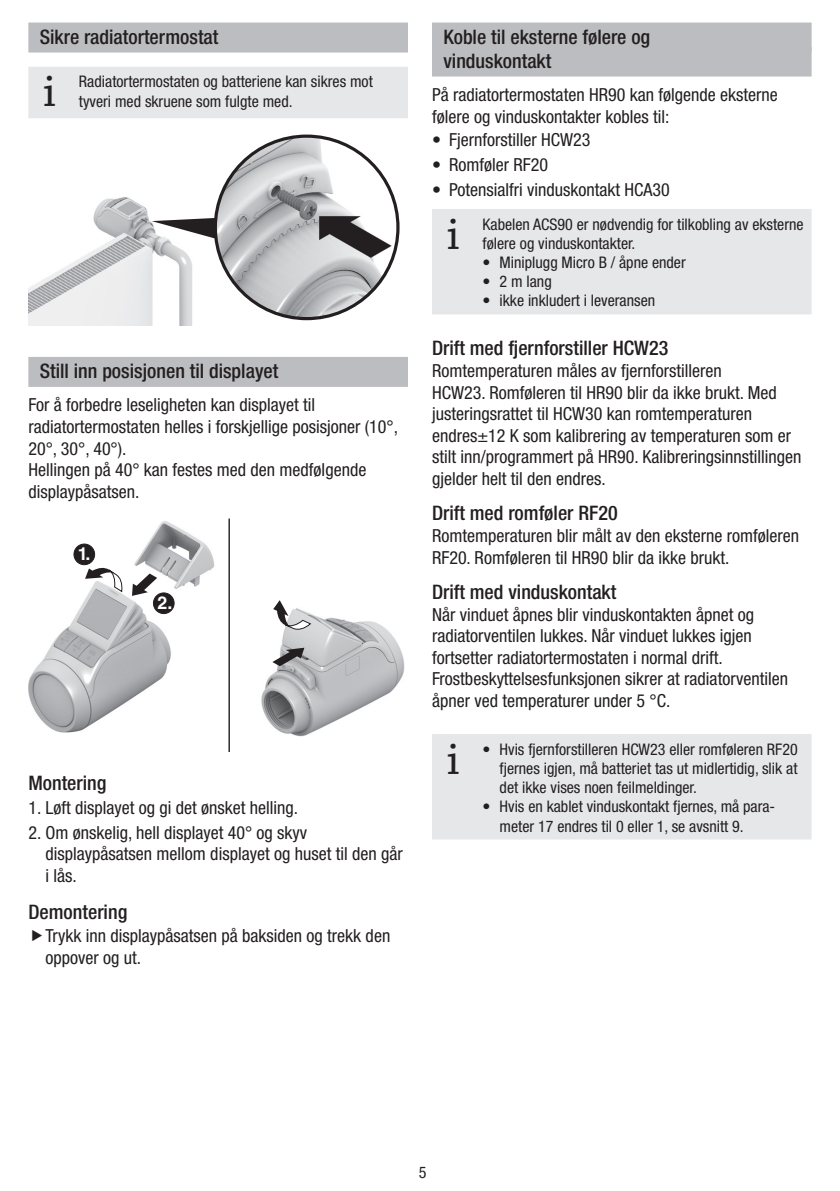
<style>
.page{position:relative;width:840px;height:1191px;background:#fff}
.page>*{position:absolute;margin:0;border:0;box-sizing:border-box;transform-origin:0 0}
.t1{font:48px "Chaparral Pro";color:#231f20}
.t2{font:500 condensed 20px/24px "Helvetica Neue";color:#231f20}
.t3{font:condensed 18px/21.6px "Helvetica Neue";color:#231f20}
.t4{font:700 17.8px "Helvetica LT Std";color:#fff}
.t5{font:condensed 16px/19.2px "Helvetica Neue";color:#231f20}
</style>
<div class="page">
<div style="left:28px;top:23px;width:380px;height:30px;background:#bcbdc0"></div>
<div style="left:28px;top:357px;width:380px;height:30px;background:#bcbdc0"></div>
<div style="left:28px;top:67px;width:380px;height:51px;background:#e6e7e9"></div>
<img style="left:28px;top:197px;width:164px;height:129px">
<svg style="left:152px;top:218px;width:63px;height:21px"></svg>
<img style="left:215px;top:136px;width:183px;height:183px;border-radius:91px">
<img style="left:28px;top:521px;width:377px;height:216px">
<svg style="left:132px;top:573px;width:25px;height:23px"></svg>
<svg style="left:272px;top:647px;width:32px;height:19px"></svg>
<div style="left:74px;top:544px;width:21px;height:20px;background:#231f20;border-radius:50%"></div>
<div style="left:74px;top:544px;width:21px;height:21px;border:1px solid #231f20;border-radius:50%"></div>
<div style="left:153px;top:593px;width:21px;height:20px;background:#231f20;border-radius:50%"></div>
<div style="left:153px;top:592px;width:21px;height:22px;border:1px solid #231f20;border-radius:50%"></div>
<svg style="left:273px;top:600px;width:38px;height:30px"></svg>
<hr style="left:228px;top:518px;width:2px;height:233px;background:#231f20">
<svg style="left:85px;top:567px;width:37px;height:25px"></svg>
<div style="left:432px;top:23px;width:379px;height:30px;background:#bcbdc0"></div>
<div style="left:432px;top:47px;width:379px;height:30px;background:#bcbdc0"></div>
<div style="left:432px;top:209px;width:379px;height:105px;background:#e6e7e9"></div>
<div style="left:432px;top:734px;width:379px;height:105px;background:#e6e7e9"></div>
<p class="t2" style="left:40px;top:25px;width:180px">Sikre radiatortermostat</p>
<h1 class="t1" style="left:43px;top:64px;width:14px">i</h1>
<p class="t5" style="left:79px;top:72px;width:295px">Radiatortermostaten og batteriene kan sikres mot tyveri med skruene som fulgte med.</p>
<p class="t2" style="left:40px;top:359px;width:240px">Still inn posisjonen til displayet</p>
<p class="t3" style="left:28px;top:394px;width:371px">For å forbedre leseligheten kan displayet til radiatortermostaten helles i forskjellige posisjoner (10°, 20°, 30°, 40°).<br>Hellingen på 40° kan festes med den medfølgende displaypåsatsen.</p>
<p class="t4" style="left:78px;top:543px;width:14px">1.</p>
<p class="t4" style="left:157px;top:592px;width:16px">2.</p>
<p class="t2" style="left:28px;top:771px;width:80px">Montering</p>
<p class="t3" style="left:28px;top:796px;width:271px">1. Løft displayet og gi det ønsket helling.</p>
<p class="t3" style="left:45px;top:821px;width:358px;text-indent:-17px">2. Om ønskelig, hell displayet 40° og skyv displaypåsatsen mellom displayet og huset til den går i lås.</p>
<p class="t2" style="left:28px;top:899px;width:100px">Demontering</p>
<p class="t3" style="left:45px;top:925px;width:346px">Trykk inn displaypåsatsen på baksiden og trekk den oppover og ut.</p>
<p class="t2" style="left:443px;top:25px;width:208px">Koble til eksterne følere og vinduskontakt</p>
<p class="t3" style="left:432px;top:84px;width:347px">På radiatortermostaten HR90 kan følgende eksterne følere og vinduskontakter kobles til:</p>
<p class="t3" style="left:432px;top:129px;width:160px">• Fjernforstiller HCW23</p>
<p class="t3" style="left:432px;top:154px;width:117px">• Romføler RF20</p>
<p class="t3" style="left:432px;top:179px;width:239px">• Potensialfri vinduskontakt HCA30</p>
<h1 class="t1" style="left:446px;top:207px;width:14px">i</h1>
<p class="t5" style="left:482px;top:214px;width:322px">Kabelen ACS90 er nødvendig for tilkobling av eksterne følere og vinduskontakter.</p>
<p class="t5" style="left:482px;top:253px;width:205px">• Miniplugg Micro B / åpne ender</p>
<p class="t5" style="left:482px;top:272px;width:71px">• 2 m lang</p>
<p class="t5" style="left:482px;top:291px;width:174px">• ikke inkludert i leveransen</p>
<p class="t2" style="left:432px;top:336px;width:238px">Drift med fjernforstiller HCW23</p>
<p class="t3" style="left:432px;top:360px;width:371px">Romtemperaturen måles av fjernforstilleren<br>HCW23. Romføleren til HR90 blir da ikke brukt. Med justeringsrattet til HCW30 kan romtemperaturen endres±12 K som kalibrering av temperaturen som er stilt inn/programmert på HR90. Kalibreringsinnstillingen gjelder helt til den endres.</p>
<p class="t2" style="left:432px;top:501px;width:187px">Drift med romføler RF20</p>
<p class="t3" style="left:432px;top:525px;width:368px">Romtemperaturen blir målt av den eksterne romføleren<br>RF20. Romføleren til HR90 blir da ikke brukt.</p>
<p class="t2" style="left:432px;top:579px;width:186px">Drift med vinduskontakt</p>
<p class="t3" style="left:432px;top:603px;width:357px">Når vinduet åpnes blir vinduskontakten åpnet og radiatorventilen lukkes. Når vinduet lukkes igjen fortsetter radiatortermostaten i normal drift.<br>Frostbeskyttelsesfunksjonen sikrer at radiatorventilen åpner ved temperaturer under 5 °C.</p>
<h1 class="t1" style="left:446px;top:732px;width:14px">i</h1>
<p class="t5" style="left:499px;top:739px;width:299px;text-align:justify;text-indent:-17px">• Hvis fjernforstilleren HCW23 eller romføleren RF20 fjernes igjen, må batteriet tas ut midlertidig, slik at det ikke vises noen feilmeldinger.</p>
<p class="t5" style="left:499px;top:797px;width:275px;text-indent:-17px">• Hvis en kablet vinduskontakt fjernes, må para&shy;meter 17 endres til 0 eller 1, se avsnitt 9.</p>
<p class="t5" style="left:418px;top:1162px;width:9px">5</p>
</div>
